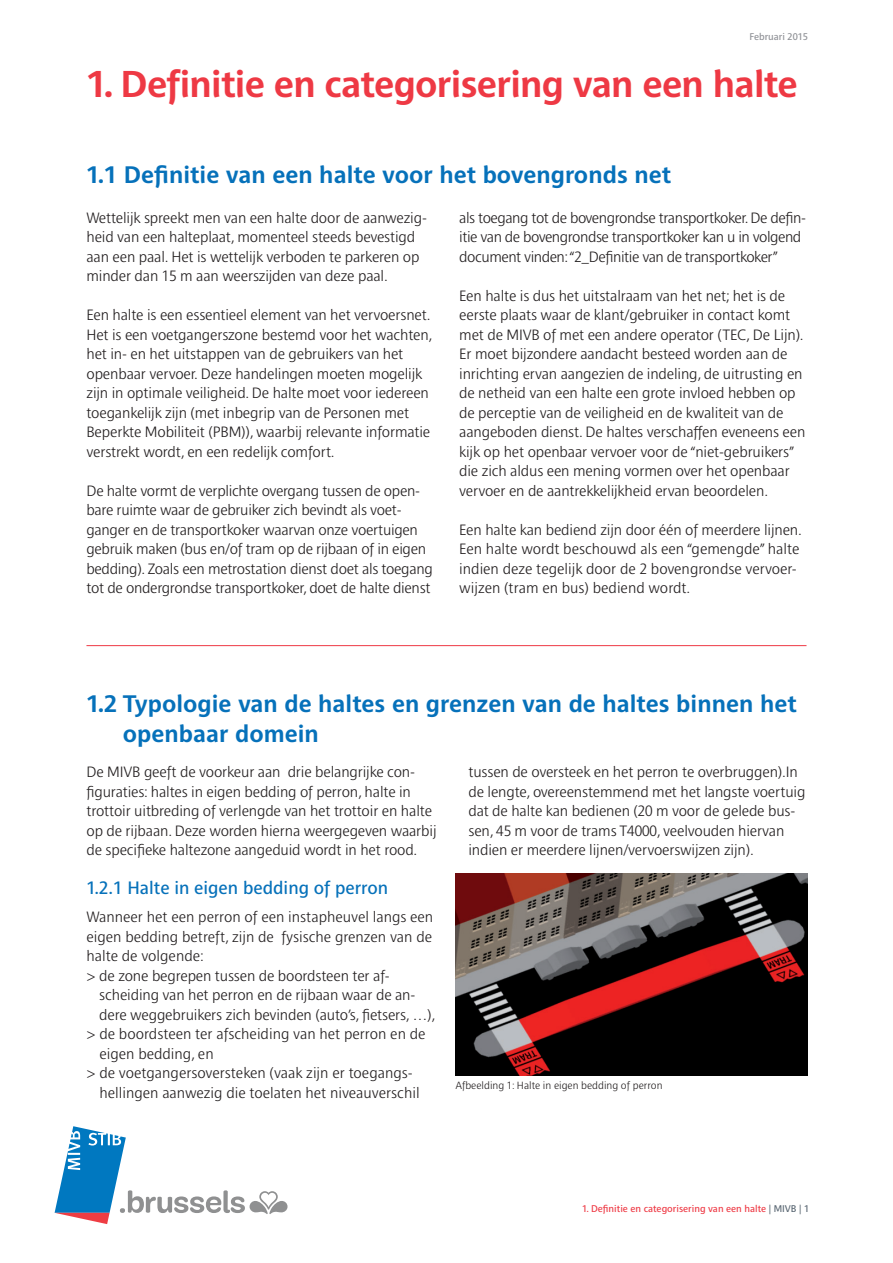
<style>
.page{position:relative;width:893px;height:1263px;background:#fff}
.page>*{position:absolute;margin:0;border:0;box-sizing:border-box;transform-origin:0 0}
.t1{font:700 37.5px "Brusseline";letter-spacing:-.02em;color:#ee3944}
.t2{font:700 24px/30px "Brusseline";color:#0671ba}
.t3{font:18px "Brusseline";color:#0671ba}
.t4{font:300 15px/19.5px "Brusseline";letter-spacing:-.01em;color:#231f20}
.t5{font:300 15px/19.5px "Brusseline";letter-spacing:-.03em;color:#231f20}
.t6{font:300 10.5px "Brusseline";color:#231f20}
.t7{font:9.75px "Brusseline";color:#ee3944}
.t8{font:9.75px "Brusseline";color:#8f9196}
.s1{color:#596672}
</style>
<div class="page">
<svg style="left:54px;top:1126px;width:233px;height:98px"></svg>
<img style="left:455px;top:873px;width:353px;height:203px">
<hr style="left:86px;top:645px;width:720px;height:1px;background:#ee3944">
<p class="t8" style="left:749px;top:32px;width:60px">Februari 2015</p>
<h1 class="t1" style="left:86px;top:63px;width:713px">1. Definitie en categorisering van een halte</h1>
<h2 class="t2" style="left:86px;top:160px;width:586px">1.1 Definitie van een halte voor het bovengronds net</h2>
<p class="t4" style="left:86px;top:208px;width:342px">Wettelijk spreekt men van een halte door de aanwezig&shy;heid van een halteplaat, momenteel steeds bevestigd aan een paal. Het is wettelijk verboden te parkeren op minder dan 15 m aan weerszijden van deze paal.</p>
<p class="t4" style="left:86px;top:305px;width:347px">Een halte is een essentieel element van het vervoersnet.<br>Het is een voetgangerszone bestemd voor het wachten, het in- en het uitstappen van de gebruikers van het openbaar vervoer. Deze handelingen moeten mogelijk zijn in optimale veiligheid. De halte moet voor iedereen toegankelijk zijn (met inbegrip van de Personen met Beperkte Mobiliteit (PBM)), waarbij relevante informatie verstrekt wordt, en een redelijk comfort.</p>
<p class="t4" style="left:86px;top:481px;width:348px">De halte vormt de verplichte overgang tussen de open&shy;bare ruimte waar de gebruiker zich bevindt als voet&shy;ganger en de transportkoker waarvan onze voertuigen gebruik maken (bus en/of tram op de rijbaan of in eigen bedding). Zoals een metrostation dienst doet als toegang tot de ondergrondse transportkoker, doet de halte dienst</p>
<p class="t5" style="left:459px;top:208px;width:348px">als toegang tot de bovengrondse transportkoker. De defin&shy;itie van de bovengrondse transportkoker kan u in volgend document vinden: “2_Definitie van de transportkoker”</p>
<p class="t4" style="left:459px;top:286px;width:348px">Een halte is dus het uitstalraam van het net; het is de eerste plaats waar de klant/gebruiker in contact komt met de MIVB of met een andere operator (TEC, De Lijn).<br>Er moet bijzondere aandacht besteed worden aan de inrichting ervan aangezien de indeling, de uitrusting en de netheid van een halte een grote invloed hebben op de perceptie van de veiligheid en de kwaliteit van de aangeboden dienst. De haltes verschaffen eveneens een kijk op het openbaar vervoer voor de “niet-gebruikers” die zich aldus een mening vormen over het openbaar vervoer en de aantrekkelijkheid ervan beoordelen.</p>
<p class="t4" style="left:459px;top:520px;width:344px">Een halte kan bediend zijn door één of meerdere lijnen.<br>Een halte wordt beschouwd als een “gemengde” halte indien deze tegelijk door de 2 bovengrondse vervoer&shy;wijzen (tram en bus) bediend wordt.</p>
<h2 class="t2" style="left:123px;top:689px;width:675px;text-indent:-36px">1.2 Typologie van de haltes en grenzen van de haltes binnen het openbaar domein</h2>
<p class="t4" style="left:86px;top:763px;width:352px">De MIVB geeft de voorkeur aan drie belangrijke con&shy;figuraties: haltes in eigen bedding of perron, halte in trottoir uitbreding of verlengde van het trottoir en halte op de rijbaan. Deze worden hierna weergegeven waarbij de specifieke haltezone aangeduid wordt in het rood.</p>
<p class="t3" style="left:86px;top:878px;width:303px">1.2.1 Halte in eigen bedding of perron</p>
<p class="t4" style="left:86px;top:908px;width:348px">Wanneer het een perron of een instapheuvel langs een eigen bedding betreft, zijn de fysische grenzen van de halte de volgende:<br>&gt; de zone begrepen tussen de boordsteen ter af-</p>
<p class="t4" style="left:99px;top:986px;width:318px">scheiding van het perron en de rijbaan waar de an-</p>
<p class="t4" style="left:99px;top:1005px;width:337px">dere weggebruikers zich bevinden (auto’s, fietsers, …),</p>
<p class="t4" style="left:86px;top:1025px;width:341px">&gt; de boordsteen ter afscheiding van het perron en de</p>
<p class="t4" style="left:99px;top:1044px;width:116px">eigen bedding, en</p>
<p class="t4" style="left:86px;top:1064px;width:328px">&gt; de voetgangersoversteken (vaak zijn er toegangs-</p>
<p class="t4" style="left:99px;top:1083px;width:322px">hellingen aanwezig die toelaten het niveauverschil</p>
<p class="t4" style="left:468px;top:763px;width:338px">tussen de oversteek en het perron te overbruggen).In de lengte, overeenstemmend met het langste voertuig dat de halte kan bedienen (20 m voor de gelede bus&shy;sen, 45 m voor de trams T4000, veelvouden hiervan indien er meerdere lijnen/vervoerswijzen zijn).</p>
<p class="t6" style="left:455px;top:1080px;width:209px">Afbeelding 1: Halte in eigen bedding of perron</p>
<p class="t7" style="left:582px;top:1203px;width:229px">1. Definitie en categorisering van een halte <span class="s1">| MIVB | 1</span></p>
</div>
